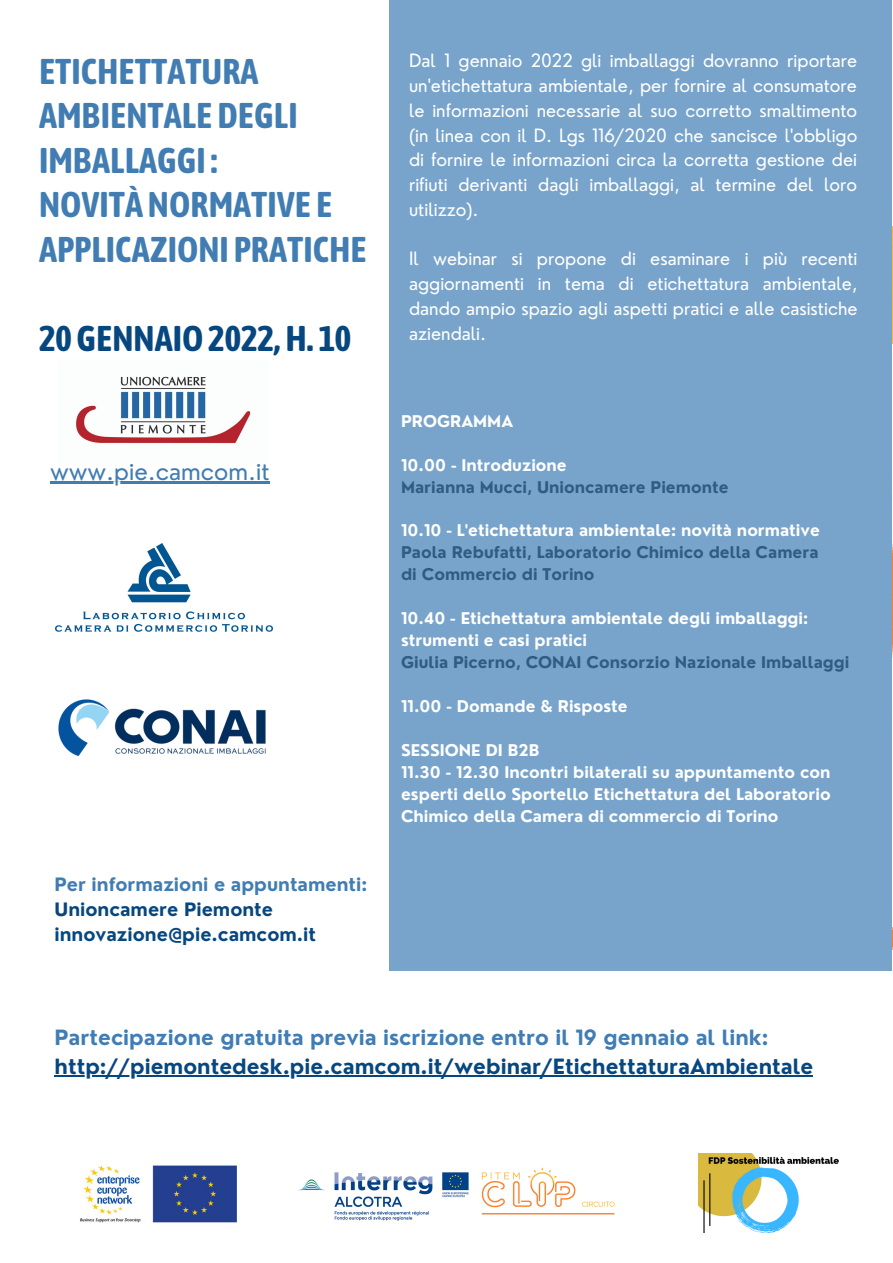
<style>
.page{position:relative;width:893px;height:1263px;background:#fff}
.page>*{position:absolute;margin:0;border:0;box-sizing:border-box;transform-origin:0 0}
.t1{font:700 35.62px/44.5px "Asap Condensed";color:#417db2}
.t2{font:700 35.62px "Asap Condensed";color:#074780}
.t3{font:23.85px "Nourd";color:#417db2}
.t4{font:700 20.48px "Nourd";color:#074780}
.t5{font:700 20.48px "Nourd";color:#417db2}
.t6{font:700 18px "Nourd";color:#074780}
.t7{font:700 18px "Nourd";color:#417db2}
.t8{font:17.92px/24.8px "Nourd";color:#fff;text-align:justify}
.t9{font:700 15.75px/22px "Nourd";color:#fff}
.t10{font:700 15.75px "Nourd";color:#2f5c82}
</style>
<div class="page">
<div style="left:355px;top:0;width:536px;height:971px;background:#78a4cb"></div>
<div style="left:0;top:0;width:389px;height:1248px;background:#fff"></div>
<img style="left:76px;top:376px;width:175px;height:68px">
<img style="left:80px;top:1165px;width:156px;height:58px">
<img style="left:298px;top:1168px;width:317px;height:53px">
<img style="left:55px;top:543px;width:217px;height:89px">
<img style="left:58px;top:700px;width:208px;height:56px">
<img style="left:698px;top:1154px;width:140px;height:78px">
<hr style="left:55px;top:1075px;width:758px;height:2px;background:#074780">
<hr style="left:50px;top:481px;width:220px;height:3px;background:#417db2">
<p class="t1" style="left:39px;top:49px;width:260px">ETICHETTATURA<br>AMBIENTALEDEGLI<br>IMBALLAGGI :</p>
<p class="t1" style="left:39px;top:182px;width:329px">NOVITÀNORMATIVE E<br>APPLICAZIONI PRATICHE</p>
<p class="t2" style="left:39px;top:317px;width:314px">20GENNAIO2022,H. 10</p>
<p class="t3" style="left:50px;top:456px;width:221px">www.pie.camcom.it</p>
<p class="t7" style="left:55px;top:873px;width:314px">Per informazioni e appuntamenti:</p>
<p class="t6" style="left:55px;top:898px;width:220px">Unioncamere Piemonte</p>
<p class="t6" style="left:55px;top:923px;width:263px">innovazione@pie.camcom.it</p>
<p class="t8" style="left:409px;top:48px;width:450px">Dal 1 gennaio 2022 gli imballaggi dovranno riportare un'etichettatura ambientale, per fornire al consumatore le informazioni necessarie al suo corretto smaltimento (in linea con il D. Lgs 116/2020 che sancisce l'obbligo di fornire le informazioni circa la corretta gestione dei rifiuti derivanti dagli imballaggi, al termine del loro utilizzo).</p>
<p class="t8" style="left:409px;top:246px;width:450px">Il webinar si propone di esaminare i più recenti aggiornamenti in tema di etichettatura ambientale, dando ampio spazio agli aspetti pratici e alle casistiche aziendali.</p>
<p class="t9" style="left:401px;top:410px;width:114px">PROGRAMMA</p>
<p class="t9" style="left:401px;top:454px;width:167px">10.00 - Introduzione</p>
<p class="t10" style="left:401px;top:477px;width:329px">Marianna Mucci, Unioncamere Piemonte</p>
<p class="t9" style="left:401px;top:520px;width:420px">10.10 - L'etichettatura ambientale: novità normative</p>
<p class="t10" style="left:401px;top:543px;width:419px">Paola Rebufatti, Laboratorio Chimico della Camera</p>
<p class="t10" style="left:401px;top:565px;width:195px">di Commercio di Torino</p>
<p class="t9" style="left:401px;top:607px;width:409px">10.40 - Etichettatura ambientale degli imballaggi: strumenti e casi pratici</p>
<p class="t10" style="left:401px;top:652px;width:450px">Giulia Picerno, CONAI Consorzio Nazionale Imballaggi</p>
<p class="t9" style="left:401px;top:695px;width:228px">11.00 - Domande &amp; Risposte</p>
<p class="t9" style="left:401px;top:739px;width:140px">SESSIONE DI B2B</p>
<p class="t9" style="left:401px;top:761px;width:431px;text-align:justify">11.30 - 12.30 Incontri bilaterali su appuntamento con esperti dello Sportello Etichettatura del Laboratorio Chimico della Camera di commercio di Torino</p>
<p class="t5" style="left:55px;top:1025px;width:715px">Partecipazione gratuita previa iscrizione entro il 19 gennaio al link:</p>
<p class="t4" style="left:55px;top:1054px;width:760px">http://piemontedesk.pie.camcom.it/webinar/EtichettaturaAmbientale</p>
</div>
